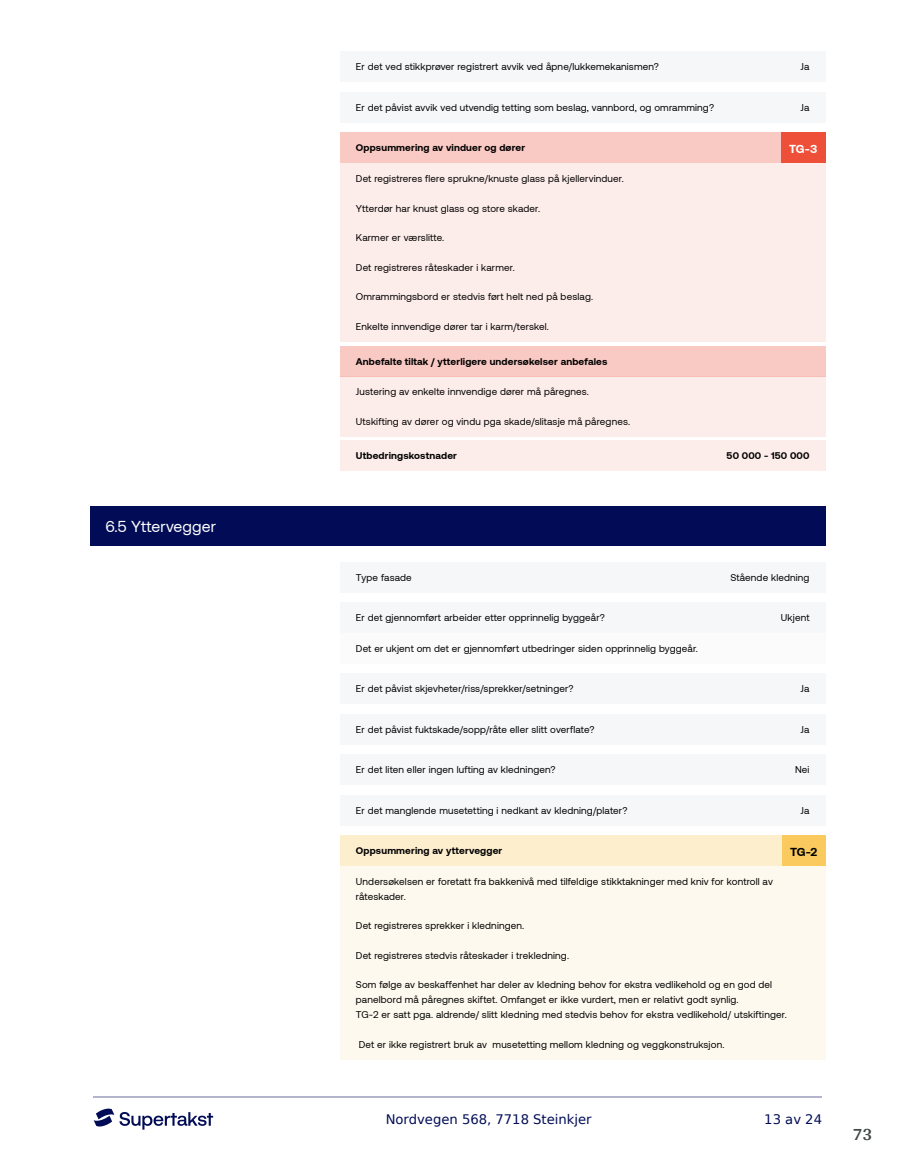
<style>
.page{position:relative;width:915px;height:1172px;background:#fff}
.page>*{position:absolute;margin:0;border:0;box-sizing:border-box;transform-origin:0 0}
.t1{font:700 18px "Arya";color:#414749}
.t2{font:15.75px "Aeonik";letter-spacing:.01em;color:#fff}
.t3{font:13.2px "DejaVu Sans";color:#020c56}
.t4{font:700 11.85px "Aeonik";color:#fff}
.t5{font:700 11.85px "Aeonik";color:#000}
.t6{font:9.9px/14.9px "Aeonik";letter-spacing:.015em;color:#000}
.t7{font:700 9.9px "Aeonik";letter-spacing:.015em;color:#000}
</style>
<div class="page">
<hr style="left:93px;top:1097px;width:728px;height:1px;background:#b2b5cb">
<svg style="left:94px;top:1108px;width:119px;height:21px"></svg>
<div style="left:89px;top:507px;width:736px;height:39px;background:#020c56"></div>
<div style="left:340px;top:163px;width:485px;height:179px;background:#fdedea"></div>
<div style="left:340px;top:376px;width:485px;height:61px;background:#fdedea"></div>
<div style="left:340px;top:633px;width:485px;height:31px;background:#f5f7f8"></div>
<div style="left:340px;top:866px;width:485px;height:193px;background:#fef9ee"></div>
<div style="left:340px;top:52px;width:485px;height:30px;background:#f5f7f8"></div>
<div style="left:340px;top:92px;width:485px;height:31px;background:#f5f7f8"></div>
<div style="left:340px;top:133px;width:485px;height:30px;background:#f9c9c3"></div>
<div style="left:780px;top:133px;width:45px;height:30px;background:#ed4f39"></div>
<div style="left:340px;top:346px;width:485px;height:30px;background:#f9c9c3"></div>
<div style="left:340px;top:440px;width:485px;height:31px;background:#fdedea"></div>
<div style="left:340px;top:562px;width:485px;height:30px;background:#f5f7f8"></div>
<div style="left:340px;top:602px;width:485px;height:31px;background:#f5f7f8"></div>
<div style="left:340px;top:673px;width:485px;height:31px;background:#f5f7f8"></div>
<div style="left:340px;top:714px;width:485px;height:30px;background:#f5f7f8"></div>
<div style="left:340px;top:754px;width:485px;height:31px;background:#f5f7f8"></div>
<div style="left:340px;top:795px;width:485px;height:30px;background:#f5f7f8"></div>
<div style="left:340px;top:835px;width:485px;height:31px;background:#fdeece"></div>
<div style="left:781px;top:835px;width:44px;height:31px;background:#faca5f"></div>
<h2 class="t2" style="left:105px;top:518px;width:112px">6.5 Yttervegger</h2>
<p class="t6" style="left:356px;top:60px;width:304px">Er det ved stikkprøver registrert avvik ved åpne/lukkemekanismen?</p>
<p class="t6" style="left:800px;top:60px;width:10px">Ja</p>
<p class="t6" style="left:356px;top:100px;width:359px">Er det påvist avvik ved utvendig tetting som beslag, vannbord, og omramming?</p>
<p class="t6" style="left:800px;top:100px;width:10px">Ja</p>
<p class="t7" style="left:356px;top:142px;width:170px">Oppsummering av vinduer og dører</p>
<p class="t4" style="left:789px;top:142px;width:30px">TG-3</p>
<p class="t6" style="left:356px;top:171px;width:269px">Det registreres flere sprukne/knuste glass på kjellervinduer.</p>
<p class="t6" style="left:356px;top:201px;width:186px">Ytterdør har knust glass og store skader.</p>
<p class="t6" style="left:356px;top:230px;width:90px">Karmer er værslitte.</p>
<p class="t6" style="left:356px;top:260px;width:160px">Det registreres råteskader i karmer.</p>
<p class="t6" style="left:356px;top:289px;width:238px">Omrammingsbord er stedvis ført helt ned på beslag.</p>
<p class="t6" style="left:356px;top:319px;width:194px">Enkelte innvendige dører tar i karm/terskel.</p>
<p class="t7" style="left:356px;top:355px;width:253px">Anbefalte tiltak / ytterligere undersøkelser anbefales</p>
<p class="t6" style="left:356px;top:384px;width:234px">Justering av enkelte innvendige dører må påregnes.</p>
<p class="t6" style="left:356px;top:414px;width:275px">Utskifting av dører og vindu pga skade/slitasje må påregnes.</p>
<p class="t7" style="left:356px;top:450px;width:102px">Utbedringskostnader</p>
<p class="t7" style="left:726px;top:450px;width:84px">50 000 - 150 000</p>
<p class="t6" style="left:356px;top:570px;width:57px">Type fasade</p>
<p class="t6" style="left:730px;top:570px;width:81px">Stående kledning</p>
<p class="t6" style="left:356px;top:610px;width:250px">Er det gjennomført arbeider etter opprinnelig byggeår?</p>
<p class="t6" style="left:780px;top:610px;width:30px">Ukjent</p>
<p class="t6" style="left:356px;top:641px;width:343px">Det er ukjent om det er gjennomført utbedringer siden opprinnelig byggeår.</p>
<p class="t6" style="left:356px;top:681px;width:219px">Er det påvist skjevheter/riss/sprekker/setninger?</p>
<p class="t6" style="left:800px;top:681px;width:10px">Ja</p>
<p class="t6" style="left:356px;top:722px;width:240px">Er det påvist fuktskade/sopp/råte eller slitt overflate?</p>
<p class="t6" style="left:800px;top:722px;width:10px">Ja</p>
<p class="t6" style="left:356px;top:762px;width:201px">Er det liten eller ingen lufting av kledningen?</p>
<p class="t6" style="left:794px;top:762px;width:16px">Nei</p>
<p class="t6" style="left:356px;top:803px;width:273px">Er det manglende musetetting i nedkant av kledning/plater?</p>
<p class="t6" style="left:800px;top:803px;width:10px">Ja</p>
<p class="t7" style="left:356px;top:845px;width:148px">Oppsummering av yttervegger</p>
<p class="t5" style="left:789px;top:845px;width:29px">TG-2</p>
<p class="t6" style="left:356px;top:874px;width:418px">Undersøkelsen er foretatt fra bakkenivå med tilfeldige stikktakninger med kniv for kontroll av råteskader.</p>
<p class="t6" style="left:356px;top:918px;width:170px">Det registreres sprekker i kledningen.</p>
<p class="t6" style="left:356px;top:948px;width:214px">Det registreres stedvis råteskader i trekledning.</p>
<p class="t6" style="left:356px;top:977px;width:432px">Som følge av beskaffenhet har deler av kledning behov for ekstra vedlikehold og en god del panelbord må påregnes skiftet. Omfanget er ikke vurdert, men er relativt godt synlig.<br>TG-2 er satt pga. aldrende/ slitt kledning med stedvis behov for ekstra vedlikehold/ utskiftinger.</p>
<p class="t6" style="left:358px;top:1037px;width:367px">Det er ikke registrert bruk av musetetting mellom kledning og veggkonstruksjon.</p>
<h3 class="t3" style="left:385px;top:1108px;width:207px">Nordvegen 568, 7718 Steinkjer</h3>
<h3 class="t3" style="left:764px;top:1108px;width:59px">13 av 24</h3>
<h1 class="t1" style="left:852px;top:1123px;width:21px">73</h1>
</div>
